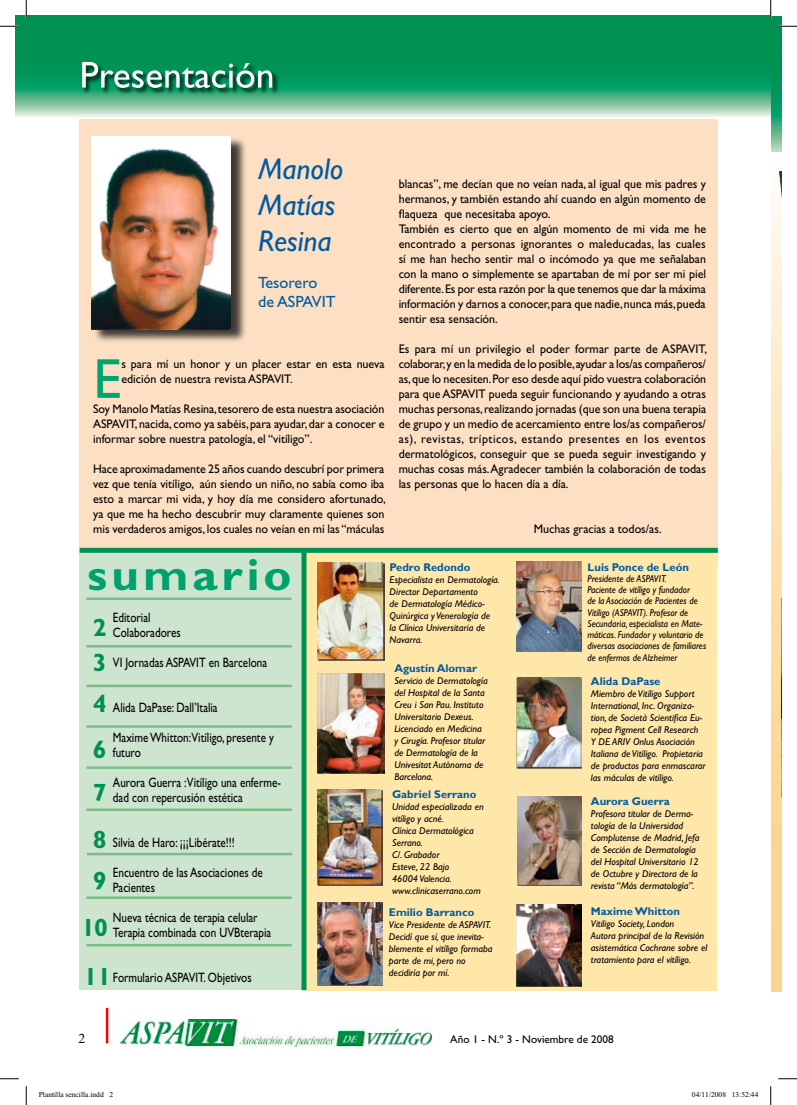
<style>
.page{position:relative;width:797px;height:1105px;background:#fff}
.page>*{position:absolute;margin:0;border:0;box-sizing:border-box;transform-origin:0 0}
.t1{font:56.5px "Gill Sans";color:#00a46f}
.t2{font:700 45px "Gill Sans";letter-spacing:.085em;color:#00a26c;scale:1.05 1}
.t3{font:italic 30px/36px "Gill Sans";color:#005aa0}
.t4{font:700 25px/34.4px "Gill Sans";color:#00904f}
.t5{font:16.25px/19.5px "Gill Sans";color:#005aa0}
.t6{font:13.62px/15px "Gill Sans";color:#000;scale:.82 1}
.t7{font:12.5px/15px "Gill Sans";color:#000;text-align:justify;scale:.96 1}
.t8{font:700 11.25px "Gill Sans";color:#005aa0}
.t9{font:11.25px "Gill Sans";color:#000}
.t10{font:italic 10px/12px "Gill Sans";color:#000}
.t11{font:italic 10px/11.2px "Gill Sans";color:#000;scale:.94 1}
.t12{font:7.5px "Times New Roman";color:#000}
</style>
<div class="page">
<hr style="left:106px;top:1008px;width:2px;height:35px;background:#f00">
<img style="left:120px;top:1020px;width:311px;height:26px">
<div style="left:80px;top:47px;width:637px;height:519px;background:#fde0c4"></div>
<svg style="left:16px;top:16px;width:754px;height:102px;background:#27a26c"></svg>
<div style="left:306px;top:552px;width:411px;height:438px;background:#ffe7aa"></div>
<img style="left:317px;top:674px;width:67px;height:100px">
<img style="left:317px;top:563px;width:67px;height:97px">
<img style="left:318px;top:789px;width:65px;height:97px">
<img style="left:516px;top:562px;width:65px;height:89px">
<div style="left:81px;top:61px;width:199px;height:35px;background:#000;opacity:.8"></div>
<svg style="left:82px;top:62px;width:190px;height:26px;background:#4ca27f"></svg>
<div style="left:80px;top:552px;width:223px;height:438px;background:#cde4ce"></div>
<hr style="left:86px;top:645px;width:206px;height:2px;background:#7cbd85">
<div style="left:80px;top:548px;width:637px;height:5px;background:#00904f"></div>
<div style="left:301px;top:548px;width:5px;height:442px;background:#00904f"></div>
<hr style="left:86px;top:685px;width:206px;height:2px;background:#7cbd85">
<hr style="left:86px;top:725px;width:206px;height:3px;background:#7cbd85">
<hr style="left:86px;top:808px;width:206px;height:3px;background:#7cbd85">
<hr style="left:86px;top:766px;width:206px;height:3px;background:#7cbd85">
<hr style="left:86px;top:896px;width:206px;height:3px;background:#7cbd85">
<hr style="left:86px;top:944px;width:206px;height:2px;background:#7cbd85">
<div style="left:93px;top:135px;width:155px;height:209px;background:#000;opacity:.75"></div>
<img style="left:91px;top:136px;width:140px;height:193px">
<svg style="left:771px;top:17px;width:10px;height:135px"></svg>
<svg style="left:771px;top:193px;width:10px;height:798px;background:#fddfac"></svg>
<hr style="left:781px;top:598px;width:1px;height:214px;background:#000;opacity:.75">
<hr style="left:87px;top:853px;width:205px;height:2px;background:#7cbd85">
<hr style="left:778px;top:140px;width:3px;height:264px;background:#000;opacity:.75">
<img style="left:778px;top:170px;width:3px;height:217px">
<hr style="left:86px;top:598px;width:205px;height:2px;background:#7cbd85">
<img style="left:317px;top:902px;width:65px;height:83px">
<img style="left:516px;top:904px;width:65px;height:82px">
<img style="left:516px;top:678px;width:65px;height:90px">
<img style="left:517px;top:796px;width:64px;height:90px">
<svg style="left:0;top:25px;width:19px;height:2px"></svg>
<svg style="left:778px;top:25px;width:19px;height:2px"></svg>
<svg style="left:0;top:1078px;width:19px;height:1px"></svg>
<svg style="left:778px;top:1078px;width:19px;height:1px"></svg>
<svg style="left:25px;top:0;width:2px;height:19px"></svg>
<svg style="left:25px;top:1086px;width:2px;height:19px"></svg>
<svg style="left:770px;top:0;width:1px;height:19px"></svg>
<svg style="left:770px;top:1086px;width:1px;height:19px"></svg>
<h3 class="t3" style="left:258px;top:151px;width:87px">Manolo<br>Matías<br>Resina</h3>
<h3 class="t5" style="left:258px;top:273px;width:79px">Tesorero de ASPAVIT</h3>
<h1 class="t1" style="left:93px;top:346px;width:30px">E</h1>
<p class="t7" style="left:121px;top:356px;width:275px">s para mí un honor y un placer estar en esta nueva edición de nuestra revista ASPAVIT.</p>
<p class="t7" style="left:93px;top:401px;width:305px">Soy Manolo Matías Resina, tesorero de esta nuestra asociación ASPAVIT, nacida, como ya sabéis, para ayudar, dar a conocer e informar sobre nuestra patología, el “vitíligo”.</p>
<p class="t7" style="left:93px;top:461px;width:306px">Hace aproximadamente 25 años cuando descubrí por primera vez que tenía vitíligo, aún siendo un niño, no sabía como iba esto a marcar mi vida, y hoy día me considero afortunado, ya que me ha hecho descubrir muy claramente quienes son mis verdaderos amigos, los cuales no veían en mí las “máculas</p>
<p class="t7" style="left:398px;top:176px;width:322px;text-align:left">blancas”, me decían que no veían nada, al igual que mis padres y hermanos, y también estando ahí cuando en algún momento de flaqueza que necesitaba apoyo.<br>También es cierto que en algún momento de mi vida me he encontrado a personas ignorantes o maleducadas, las cuales sí me han hecho sentir mal o incómodo ya que me señalaban con la mano o simplemente se apartaban de mí por ser mi piel diferente. Es por esta razón por la que tenemos que dar la máxima información y darnos a conocer, para que nadie, nunca más, pueda sentir esa sensación.</p>
<p class="t7" style="left:398px;top:341px;width:323px">Es para mí un privilegio el poder formar parte de ASPAVIT, colaborar, y en la medida de lo posible, ayudar a los/as compañeros/ as, que lo necesiten. Por eso desde aquí pido vuestra colaboración para que ASPAVIT pueda seguir funcionando y ayudando a otras muchas personas, realizando jornadas (que son una buena terapia de grupo y un medio de acercamiento entre los/as compañeros/ as), revistas, trípticos, estando presentes en los eventos dermatológicos, conseguir que se pueda seguir investigando y muchas cosas más. Agradecer también la colaboración de todas las personas que lo hacen día a día.</p>
<p class="t7" style="left:533px;top:521px;width:135px">Muchas gracias a todos/as.</p>
<h2 class="t2" style="left:87px;top:548px;width:196px">sumario</h2>
<p class="t6" style="left:113px;top:610px;width:84px">Editorial<br>Colaboradores</p>
<p class="t6" style="left:113px;top:655px;width:190px">VI Jornadas ASPAVIT en Barcelona</p>
<p class="t6" style="left:113px;top:700px;width:129px">Alida DaPase: Dall’Italia</p>
<p class="t6" style="left:113px;top:730px;width:198px">Maxime Whitton:Vitíligo, presente y futuro</p>
<p class="t6" style="left:113px;top:775px;width:206px">Aurora Guerra :Vitíligo una enferme&shy;dad con repercusión estética</p>
<p class="t6" style="left:113px;top:835px;width:150px">Silvia de Haro: ¡¡¡Libérate!!!</p>
<p class="t6" style="left:113px;top:865px;width:184px">Encuentro de las Asociaciones de<br>Pacientes</p>
<p class="t6" style="left:113px;top:910px;width:194px">Nueva técnica de terapia celular<br>Terapia combinada con UVBterapia</p>
<p class="t6" style="left:113px;top:970px;width:171px">Formulario ASPAVIT. Objetivos</p>
<h3 class="t4" style="left:93px;top:611px;width:15px">2<br>3</h3>
<h3 class="t4" style="left:93px;top:681px;width:15px;line-height:45.9px">4<br>6</h3>
<h3 class="t4" style="left:93px;top:769px;width:15px;line-height:46.9px">7<br>8</h3>
<h3 class="t4" style="left:93px;top:863px;width:15px">9</h3>
<h3 class="t4" style="left:81px;top:903px;width:31px;line-height:49px">10<br>11</h3>
<p class="t8" style="left:389px;top:560px;width:82px">Pedro Redondo</p>
<p class="t10" style="left:389px;top:573px;width:112px">Especialista en Dermatología.<br>Director Departamento<br>de Dermatología Médico-<br>Quirúrgica y Venerología de<br>la Clínica Universitaria de<br>Navarra.</p>
<p class="t8" style="left:394px;top:661px;width:84px">Agustín Alomar</p>
<p class="t10" style="left:394px;top:675px;width:95px">Servicio de Dermatología del Hospital de la Santa<br>Creu i San Pau. Instituto<br>Universitario Dexeus.<br>Licenciado en Medicina y Cirugía. Profesor titular de Dermatología de la<br>Univesitat Autònoma de<br>Barcelona.</p>
<p class="t8" style="left:392px;top:787px;width:86px">Gabriel Serrano</p>
<p class="t10" style="left:392px;top:800px;width:93px">Unidad especializada en vitíligo y acné.<br>Clínica Dermatológica<br>Serrano.<br>C/. Grabador<br>Esteve, 22 Bajo<br>46004 Valencia. www.clinicaserrano.com</p>
<p class="t8" style="left:389px;top:905px;width:87px">Emilio Barranco</p>
<p class="t10" style="left:389px;top:918px;width:105px">Vice Presidente de ASPAVIT.<br>Decidí que sí, que inevita&shy;blemente el vitíligo formaba parte de mi, pero no decidiría por mí.</p>
<p class="t8" style="left:587px;top:560px;width:103px">Luis Ponce de León</p>
<p class="t11" style="left:587px;top:573px;width:128px">Presidente de ASPAVIT.<br>Paciente de vitíligo y fundador<br>de la Asociación de Pacientes de<br>Vitíligo (ASPAVIT). Profesor de<br>Secundaria, especialista en Mate&shy;máticas. Fundador y voluntario de diversas asociaciones de familiares de enfermos de Alzheimer</p>
<p class="t8" style="left:591px;top:675px;width:71px">Alida DaPase</p>
<p class="t10" style="left:591px;top:688px;width:116px">Miembro de Vitíligo Support<br>International, Inc. Organiza&shy;tion, de Società Scientifica Eu&shy;ropea Pigment Cell Research<br>Y DE ARIV Onlus Asociación<br>Italiana de Vitíligo. Propietaria de productos para enmascarar las máculas de vitíligo.</p>
<p class="t8" style="left:591px;top:795px;width:80px">Aurora Guerra</p>
<p class="t10" style="left:591px;top:808px;width:110px">Profesora titular de Derma&shy;tología de la Universidad<br>Complutense de Madrid, Jefa de Sección de Dermatología del Hospital Universitario 12 de Octubre y Directora de la revista “Más dermatología”.</p>
<p class="t8" style="left:591px;top:905px;width:91px">Maxime Whitton</p>
<p class="t10" style="left:591px;top:918px;width:118px">Vitiligo Society, London<br>Autora principal de la Revisión asistemática Cochrane sobre el tratamiento para el vitíligo.</p>
<p class="t9" style="left:450px;top:1032px;width:165px">Año 1 - N.º 3 - Noviembre de 2008</p>
<p class="t12" style="left:39px;top:1091px;width:76px">Plantilla sencilla.indd 2</p>
<p class="t12" style="left:692px;top:1091px;width:68px">04/11/2008 13:52:44</p>
</div>
